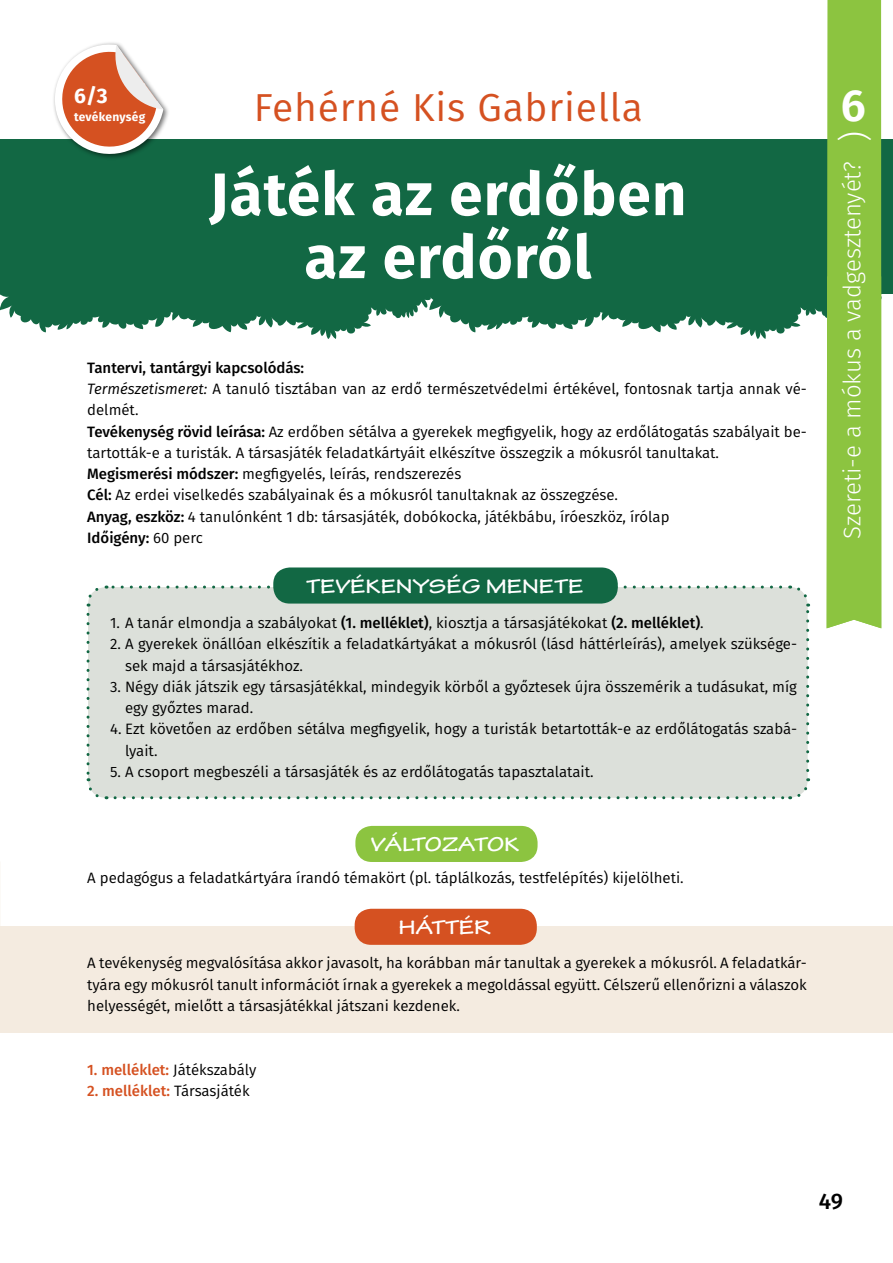
<style>
.page{position:relative;width:893px;height:1263px;background:#fff}
.page>*{position:absolute;margin:0;border:0;box-sizing:border-box;transform-origin:0 0}
.t1{font:700 60px/63px "Fira Sans";letter-spacing:.02em;color:#fff;text-align:center}
.t2{font:600 45px "Fira Sans";color:#fff}
.t3{font:39px "Fira Sans";letter-spacing:.02em;color:#d55121}
.t4{font:300 34.5px "Fira Sans";color:#fff}
.t5{font:300 24px "Fira Sans";color:#fff}
.t6{font:500 22.5px "Fira Sans";color:#000}
.t7{font:700 expanded 21px "Tekton Pro";color:#fff}
.t8{font:700 expanded 21px "Tekton Pro";letter-spacing:-.045em;color:#fff}
.t9{font:700 21px "Fira Sans";color:#fff}
.t10{font:15px/21.3px "Fira Sans";color:#000}
.t11{font:500 15px "Fira Sans";color:#d55121}
.t12{font:700 12px "Fira Sans";letter-spacing:.015em;color:#fff}
.s1{font-weight:500}
.s2{font-style:italic}
.s3{font-weight:400;color:#000}
</style>
<div class="page">
<div style="left:0;top:927px;width:893px;height:106px;background:#f4ebe0"></div>
<svg style="left:483px;top:92px;width:410px;height:247px;background:#267554"></svg>
<svg style="left:0;top:139px;width:483px;height:200px;background:#257453"></svg>
<div style="left:0;top:0;width:877px;height:139px;background:#fff"></div>
<div style="left:827px;top:0;width:54px;height:628px;background:#8cc440"></div>
<div style="left:88px;top:587px;width:720px;height:211px;background:#dce0da;border-radius:18px"></div>
<svg style="left:86px;top:614px;width:21px;height:186px"></svg>
<svg style="left:115px;top:778px;width:696px;height:21px"></svg>
<svg style="left:790px;top:585px;width:19px;height:185px"></svg>
<svg style="left:86px;top:585px;width:695px;height:21px"></svg>
<div style="left:273px;top:567px;width:345px;height:36px;background:#126844;border-radius:17px"></div>
<div style="left:52px;top:41px;width:118px;height:120px;background:#000;opacity:.58"></div>
<svg style="left:51px;top:41px;width:112px;height:117px"></svg>
<div style="left:355px;top:826px;width:183px;height:36px;background:#8cc440;border-radius:17px"></div>
<div style="left:355px;top:909px;width:182px;height:36px;background:#d55121;border-radius:17px"></div>
<h3 class="t9" style="left:74px;top:78px;width:35px">6/3</h3>
<p class="t12" style="left:74px;top:107px;width:73px">tevékenység</p>
<h3 class="t3" style="left:254px;top:79px;width:391px">Fehérné Kis Gabriella</h3>
<h1 class="t1" style="left:209px;top:158px;width:479px">Játék az erdőben az erdőről</h1>
<p class="t10" style="left:87px;top:357px;width:721px"><span class="s1">Tantervi, tantárgyi kapcsolódás:<br></span><span class="s2">Természetismeret:</span> A tanuló tisztában van az erdő természetvédelmi értékével, fontosnak tartja annak vé&shy;delmét.<br><span class="s1">Tevékenység rövid leírása:</span> Az erdőben sétálva a gyerekek megfigyelik, hogy az erdőlátogatás szabályait be&shy;tartották-e a turisták. A társasjáték feladatkártyáit elkészítve összegzik a mókusról tanultakat.<br><span class="s1">Megismerési módszer:</span> megfigyelés, leírás, rendszerezés<br><span class="s1">Cél:</span> Az erdei viselkedés szabályainak és a mókusról tanultaknak az összegzése.<br><span class="s1">Anyag, eszköz:</span> 4 tanulónként 1 db: társasjáték, dobókocka, játékbábu, íróeszköz, írólap<br><span class="s1">Időigény:</span> 60 perc</p>
<h3 class="t7" style="left:306px;top:573px;width:279px">TEVÉKENYSÉG MENETE</h3>
<p class="t10" style="left:110px;top:612px;width:595px">1. A tanár elmondja a szabályokat <span class="s1">(1. melléklet)</span>, kiosztja a társasjátékokat <span class="s1">(2. melléklet)</span>.</p>
<p class="t10" style="left:125px;top:633px;width:674px;text-indent:-15px">2. A gyerekek önállóan elkészítik a feladatkártyákat a mókusról (lásd háttérleírás), amelyek szüksége&shy;sek majd a társasjátékhoz.</p>
<p class="t10" style="left:125px;top:676px;width:673px;text-indent:-15px">3. Négy diák játszik egy társasjátékkal, mindegyik körből a győztesek újra összemérik a tudásukat, míg egy győztes marad.</p>
<p class="t10" style="left:125px;top:718px;width:673px;text-indent:-15px">4. Ezt követően az erdőben sétálva megfigyelik, hogy a turisták betartották-e az erdőlátogatás szabá&shy;lyait.</p>
<p class="t10" style="left:110px;top:761px;width:485px">5. A csoport megbeszéli a társasjáték és az erdőlátogatás tapasztalatait.</p>
<h3 class="t8" style="left:371px;top:832px;width:150px">VÁLTOZATOK</h3>
<p class="t10" style="left:87px;top:867px;width:598px">A pedagógus a feladatkártyára írandó témakört (pl. táplálkozás, testfelépítés) kijelölheti.</p>
<h3 class="t7" style="left:398px;top:915px;width:93px">HÁTTÉR</h3>
<p class="t10" style="left:87px;top:952px;width:721px;text-align:justify">A tevékenység megvalósítása akkor javasolt, ha korábban már tanultak a gyerekek a mókusról. A feladatkár&shy;tyára egy mókusról tanult információt írnak a gyerekek a megoldással együtt. Célszerű ellenőrizni a válaszok helyességét, mielőtt a társasjátékkal játszani kezdenek.</p>
<p class="t11" style="left:87px;top:1057px;width:171px">1. melléklet: <span class="s3">Játékszabály</span></p>
<p class="t11" style="left:87px;top:1078px;width:164px">2. melléklet: <span class="s3">Társasjáték</span></p>
<h2 class="t2" style="left:841px;top:68px;width:27px">6</h2>
<h3 class="t4" style="left:830px;top:142px;width:13px;rotate:-90deg">)</h3>
<h3 class="t5" style="left:835px;top:539px;width:379px;rotate:-90deg">Szereti-e a mókus a vadgesztenyét?</h3>
<h3 class="t6" style="left:819px;top:1183px;width:26px">49</h3>
</div>
